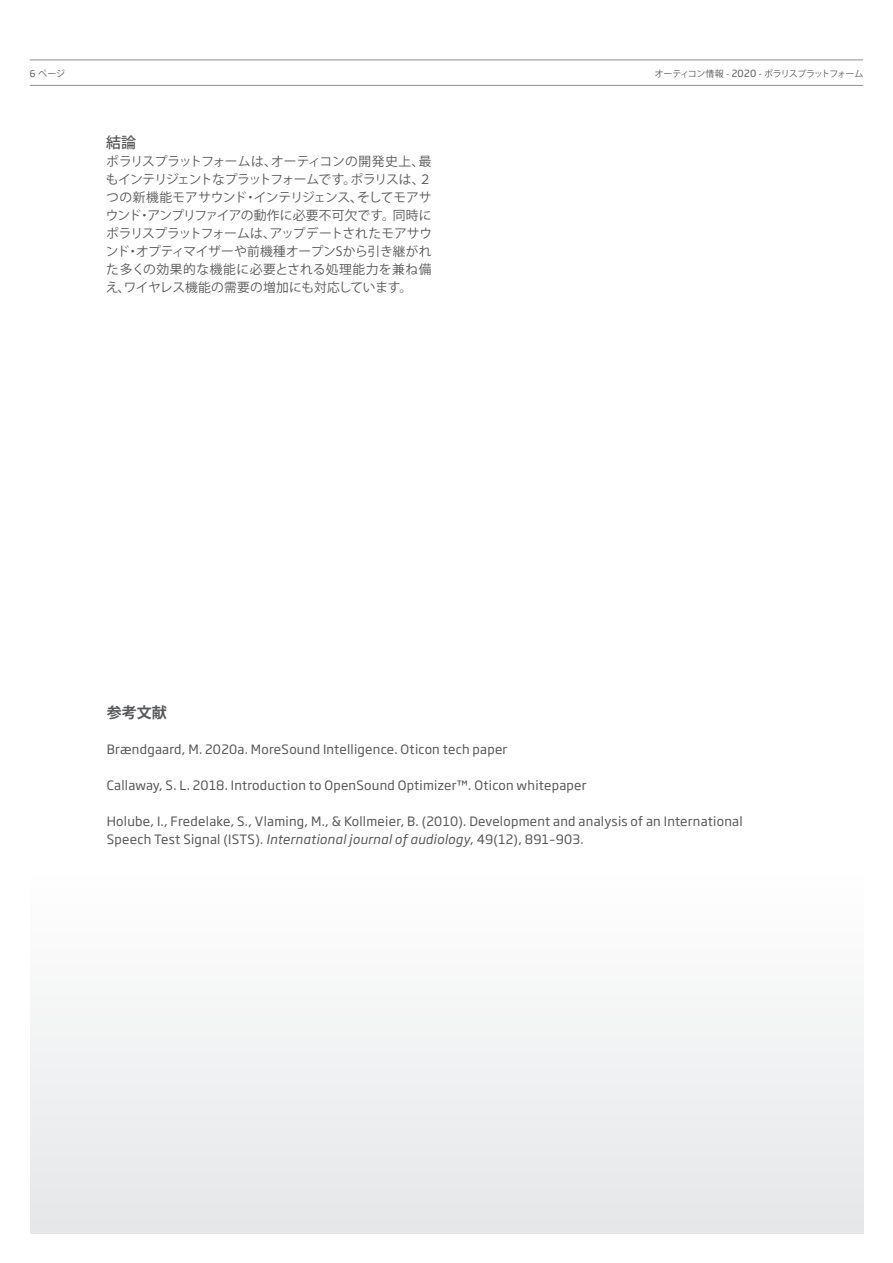
<style>
.page{position:relative;width:893px;height:1263px;background:#fff}
.page>*{position:absolute;margin:0;border:0;box-sizing:border-box;transform-origin:0 0}
.OTI20_WP_Subhead_10{font:700 15px "Koz Go Pro";color:#57585a}
.OTI20_WP_Subhead_10-2{font:500 15px "Koz Go Pro";color:#57585a}
.OTI20_WP_Body_8_5_12{font:12.75px/18px "Soho Gothic Pro";letter-spacing:.02em;color:#57585a}
.t1{font:12.75px/18px "Koz Go Pro";letter-spacing:.02em;color:#57585a;text-align:justify}
.OTI18_Master-page_he{font:9px "Koz Go Pro";letter-spacing:-.05em;color:#57585a}
.s1{font-family:"Soho Gothic Pro"}
.s2{font-family:"Soho Gothic Pro";font-size:9.75px}
.s3{font-style:italic}
</style>
<div class="page">
<div style="left:30px;top:876px;width:833px;height:357px;background:#f2f2f3"></div>
<hr style="left:30px;top:85px;width:833px;height:1px;background:#928e8b">
<hr style="left:30px;top:60px;width:833px;height:1px;background:#928e8b">
<p class="OTI18_Master-page_he" style="left:30px;top:67px;width:37px"><span class="s1">6</span> ページ</p>
<p class="OTI18_Master-page_he" style="left:655px;top:67px;width:210px">オーティコン情報 - <span class="s2">2020</span> - ポラリスプラットフォーム</p>
<p class="OTI20_WP_Subhead_10-2" style="left:106px;top:133px;width:31px">結論</p>
<p class="t1" style="left:106px;top:153px;width:328px">ポラリスプラットフォームは、オーティコンの開発史上、最もインテリジェントなプラットフォームです。ポラリスは、２つの新機能モアサウンド・インテリジェンス、そしてモアサウンド・アンプリファイアの動作に必要不可欠です。同時にポラリスプラットフォームは、アップデートされたモアサウンド・オプティマイザーや前機種オープンSから引き継がれた多くの効果的な機能に必要とされる処理能力を兼ね備え、ワイヤレス機能の需要の増加にも対応しています。</p>
<p class="OTI20_WP_Subhead_10" style="left:107px;top:703px;width:61px">参考文献</p>
<p class="OTI20_WP_Body_8_5_12" style="left:107px;top:739px;width:402px">Brændgaard, M. 2020a. MoreSound Intelligence. Oticon tech paper</p>
<p class="OTI20_WP_Body_8_5_12" style="left:107px;top:775px;width:481px">Callaway, S. L. 2018. Introduction to OpenSound Optimizer™. Oticon whitepaper</p>
<p class="OTI20_WP_Body_8_5_12" style="left:107px;top:811px;width:637px">Holube, I., Fredelake, S., Vlaming, M., &amp; Kollmeier, B. (2010). Development and analysis of an International<br>Speech Test Signal (ISTS). <span class="s3">International journal of audiology</span>, 49(12), 891–903.</p>
</div>
